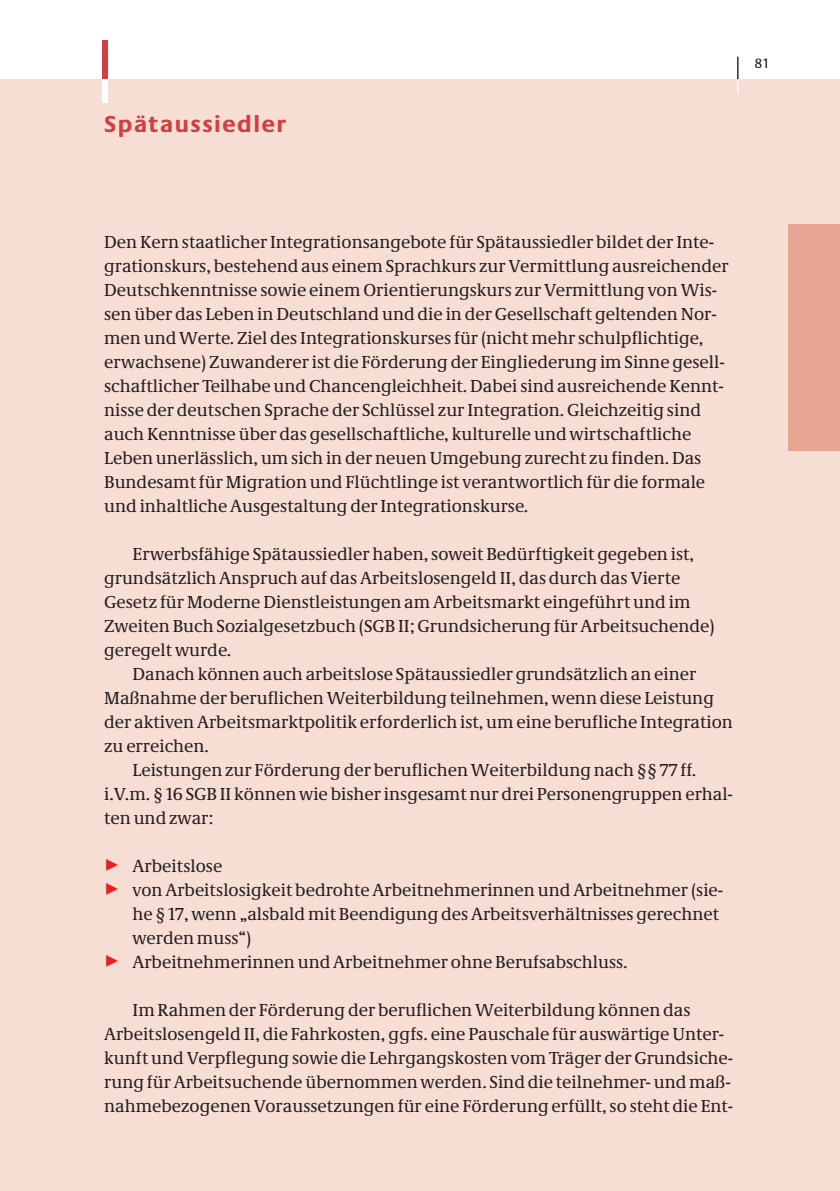
<style>
.page{position:relative;width:840px;height:1191px;background:#fff}
.page>*{position:absolute;margin:0;border:0;box-sizing:border-box;transform-origin:0 0}
.t1{font:700 24px "Neue Praxis";letter-spacing:.06em;color:#d23f40}
.t2{font:18px/24px "Neue Demos";color:#231f20}
.t3{font:14px "Neue Praxis";color:#231f20}
</style>
<div class="page">
<div style="left:0;top:79px;width:839px;height:1112px;background:#f7ded4"></div>
<div style="left:788px;top:224px;width:51px;height:227px;background:#e8a594"></div>
<hr style="left:736px;top:57px;width:2px;height:22px;background:#231f20">
<svg style="left:737px;top:79px;width:1px;height:15px"></svg>
<div style="left:102px;top:40px;width:6px;height:39px;background:#d23f40"></div>
<div style="left:102px;top:79px;width:6px;height:24px;background:#fff"></div>
<h1 class="t1" style="left:104px;top:115px;width:183px">Spätaussiedler</h1>
<p class="t3" style="left:754px;top:58px;width:15px">81</p>
<p class="t2" style="left:104px;top:232px;width:625px">Den Kern staatlicher Integrationsangebote für Spätaussiedler bildet der Inte&shy;grationskurs, bestehend aus einem Sprachkurs zur Vermittlung ausreichender Deutschkenntnisse sowie einem Orientierungskurs zur Vermittlung von Wis&shy;sen über das Leben in Deutschland und die in der Gesellschaft geltenden Nor&shy;men und Werte. Ziel des Integrationskurses für (nicht mehr schulpflichtige, erwachsene) Zuwanderer ist die Förderung der Eingliederung im Sinne gesell&shy;schaftlicher Teilhabe und Chancengleichheit. Dabei sind ausreichende Kennt&shy;nisse der deutschen Sprache der Schlüssel zur Integration. Gleichzeitig sind auch Kenntnisse über das gesellschaftliche, kulturelle und wirtschaftliche Leben unerlässlich, um sich in der neuen Umgebung zurecht zu finden. Das Bundesamt für Migration und Flüchtlinge ist verantwortlich für die formale und inhaltliche Ausgestaltung der Integrationskurse.</p>
<p class="t2" style="left:104px;top:544px;width:611px;text-indent:28px">Erwerbsfähige Spätaussiedler haben, soweit Bedürftigkeit gegeben ist, grundsätzlich Anspruch auf das Arbeitslosengeld II, das durch das Vierte Gesetz für Moderne Dienstleistungen am Arbeitsmarkt eingeführt und im Zweiten Buch Sozialgesetzbuch (SGB II; Grundsicherung für Arbeitsuchende) geregelt wurde.</p>
<p class="t2" style="left:132px;top:664px;width:565px">Danach können auch arbeitslose Spätaussiedler grundsätzlich an einer</p>
<p class="t2" style="left:104px;top:688px;width:611px">Maßnahme der beruflichen Weiterbildung teilnehmen, wenn diese Leistung</p>
<p class="t2" style="left:104px;top:712px;width:630px">der aktiven Arbeitsmarktpolitik erforderlich ist, um eine berufliche Integration</p>
<p class="t2" style="left:104px;top:736px;width:106px">zu erreichen.</p>
<p class="t2" style="left:132px;top:760px;width:565px">Leistungen zur Förderung der beruflichen Weiterbildung nach §§ 77 ff.</p>
<p class="t2" style="left:104px;top:784px;width:630px">i.V.m. § 16 SGB II können wie bisher insgesamt nur drei Personengruppen erhal-</p>
<p class="t2" style="left:104px;top:808px;width:111px">ten und zwar:</p>
<p class="t2" style="left:132px;top:856px;width:592px">Arbeitslose<br>von Arbeitslosigkeit bedrohte Arbeitnehmerinnen und Arbeitnehmer (sie&shy;he § 17, wenn „alsbald mit Beendigung des Arbeitsverhältnisses gerechnet werden muss“)<br>Arbeitnehmerinnen und Arbeitnehmer ohne Berufsabschluss.</p>
<p class="t2" style="left:104px;top:1000px;width:630px;text-indent:28px">Im Rahmen der Förderung der beruflichen Weiterbildung können das Arbeitslosengeld II, die Fahrkosten, ggfs. eine Pauschale für auswärtige Unter&shy;kunft und Verpflegung sowie die Lehrgangskosten vom Träger der Grundsiche&shy;rung für Arbeitsuchende übernommen werden. Sind die teilnehmer- und maß&shy;nahmebezogenen Voraussetzungen für eine Förderung erfüllt, so steht die Ent-</p>
</div>
